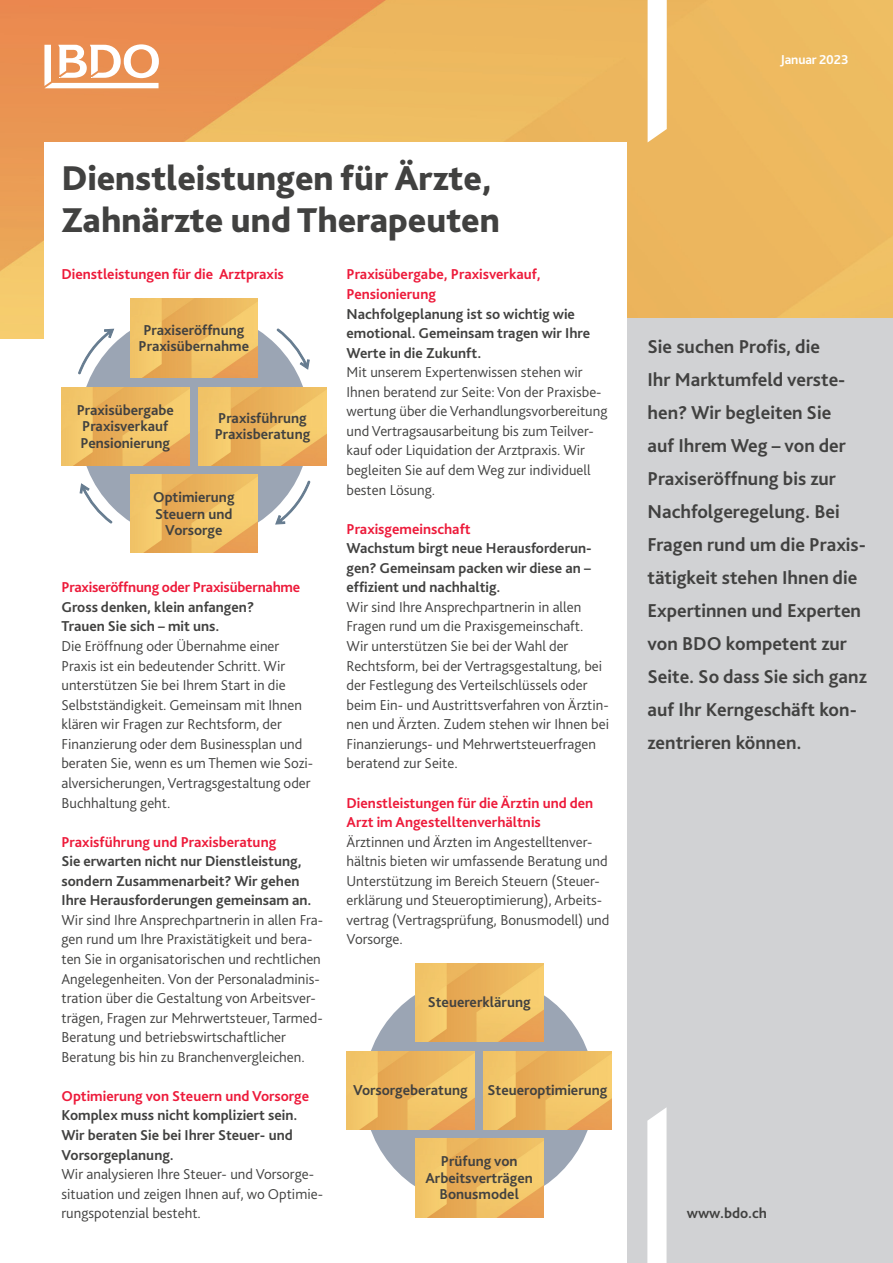
<style>
.page{position:relative;width:893px;height:1263px;background:#fff}
.page>*{position:absolute;margin:0;border:0;box-sizing:border-box;transform-origin:0 0}
.t1{font:800 36px/42px "Bliss Pro";color:#414140}
.t2{font:700 19.5px/33px "Bliss Pro";color:#414140}
.t3{font:300 15px/19.5px "Bliss Pro";color:#414140}
.t4{font:700 15px/19.5px "Bliss Pro";color:#414140}
.t5{font:700 15px/19.5px "Bliss Pro";color:#ed1a3a}
.t6{font:700 13.5px "Bliss Pro";letter-spacing:-.01em;color:#fff}
</style>
<div class="page">
<img style="left:0;top:0;width:892px;height:338px">
<div style="left:610px;top:319px;width:282px;height:944px;background:#d1d2d4"></div>
<div style="left:44px;top:143px;width:583px;height:1120px;background:#fff"></div>
<svg style="left:647px;top:0;width:19px;height:142px"></svg>
<svg style="left:44px;top:44px;width:115px;height:44px"></svg>
<svg style="left:647px;top:1108px;width:19px;height:155px;background:#fcfcfc"></svg>
<svg style="left:78px;top:330px;width:232px;height:193px;background:#acb0b6"></svg>
<svg style="left:78px;top:328px;width:37px;height:47px"></svg>
<svg style="left:276px;top:328px;width:34px;height:43px"></svg>
<svg style="left:274px;top:480px;width:37px;height:45px"></svg>
<svg style="left:79px;top:482px;width:34px;height:42px"></svg>
<img style="left:130px;top:299px;width:128px;height:78px">
<img style="left:61px;top:387px;width:128px;height:78px">
<img style="left:199px;top:387px;width:127px;height:78px">
<img style="left:130px;top:475px;width:128px;height:78px">
<div style="left:364px;top:975px;width:230px;height:231px;background:#9ba5b4;border-radius:50%"></div>
<img style="left:415px;top:963px;width:128px;height:79px">
<img style="left:346px;top:1051px;width:128px;height:79px">
<img style="left:483px;top:1051px;width:128px;height:79px">
<img style="left:415px;top:1139px;width:128px;height:78px">
<h1 class="t1" style="left:61px;top:160px;width:440px">Dienstleistungen für Ärzte,<br>Zahnärzte und Therapeuten</h1>
<p class="t5" style="left:61px;top:266px;width:224px">Dienstleistungen für die Arztpraxis</p>
<p class="t4" style="left:139px;top:323px;width:112px;line-height:16.5px;text-align:center">Praxiseröffnung<br>Praxisübernahme</p>
<p class="t4" style="left:77px;top:403px;width:99px;line-height:16.5px">Praxisübergabe<br>Praxisverkauf<br>Pensionierung</p>
<p class="t4" style="left:215px;top:411px;width:97px;line-height:16.5px">Praxisführung<br>Praxisberatung</p>
<p class="t4" style="left:153px;top:490px;width:83px;line-height:16.5px;text-align:center">Optimierung<br>Steuern und<br>Vorsorge</p>
<p class="t5" style="left:61px;top:579px;width:240px">Praxiseröffnung oder Praxisübernahme</p>
<p class="t4" style="left:61px;top:599px;width:194px">Gross denken, klein anfangen?<br>Trauen Sie sich – mit uns.</p>
<p class="t3" style="left:61px;top:638px;width:253px">Die Eröffnung oder Übernahme einer Praxis ist ein bedeutender Schritt. Wir unterstützen Sie bei Ihrem Start in die Selbstständigkeit. Gemeinsam mit Ihnen klären wir Fragen zur Rechtsform, der Finanzierung oder dem Businessplan und beraten Sie, wenn es um Themen wie Sozi&shy;alversicherungen, Vertragsgestaltung oder Buchhaltung geht.</p>
<p class="t5" style="left:61px;top:833px;width:216px">Praxisführung und Praxisberatung</p>
<p class="t4" style="left:61px;top:853px;width:251px">Sie erwarten nicht nur Dienstleistung, sondern Zusammenarbeit? Wir gehen<br>Ihre Herausforderungen gemeinsam an.</p>
<p class="t3" style="left:61px;top:912px;width:263px">Wir sind Ihre Ansprechpartnerin in allen Fra&shy;gen rund um Ihre Praxistätigkeit und bera&shy;ten Sie in organisatorischen und rechtlichen Angelegenheiten. Von der Personaladminis&shy;tration über die Gestaltung von Arbeitsver&shy;trägen, Fragen zur Mehrwertsteuer, Tarmed-Beratung und betriebswirtschaftlicher Beratung bis hin zu Branchenvergleichen.</p>
<p class="t5" style="left:61px;top:1088px;width:249px">Optimierung von Steuern und Vorsorge</p>
<p class="t4" style="left:61px;top:1107px;width:237px">Komplex muss nicht kompliziert sein.<br>Wir beraten Sie bei Ihrer Steuer- und<br>Vorsorgeplanung.</p>
<p class="t3" style="left:61px;top:1166px;width:263px">Wir analysieren Ihre Steuer- und Vorsorge&shy;situation und zeigen Ihnen auf, wo Optimie&shy;rungspotenzial besteht.</p>
<p class="t5" style="left:346px;top:266px;width:196px">Praxisübergabe, Praxisverkauf,<br>Pensionierung</p>
<p class="t4" style="left:346px;top:305px;width:245px">Nachfolgeplanung ist so wichtig wie emotional. Gemeinsam tragen wir Ihre<br>Werte in die Zukunft.</p>
<p class="t3" style="left:346px;top:364px;width:262px">Mit unserem Expertenwissen stehen wir Ihnen beratend zur Seite: Von der Praxisbe&shy;wertung über die Verhandlungsvorbereitung und Vertragsausarbeitung bis zum Teilver&shy;kauf oder Liquidation der Arztpraxis. Wir begleiten Sie auf dem Weg zur individuell besten Lösung.</p>
<p class="t5" style="left:346px;top:520px;width:126px">Praxisgemeinschaft</p>
<p class="t4" style="left:346px;top:540px;width:247px;text-align:justify">Wachstum birgt neue Herausforderun&shy;gen? Gemeinsam packen wir diese an – effizient und nachhaltig.</p>
<p class="t3" style="left:346px;top:599px;width:264px">Wir sind Ihre Ansprechpartnerin in allen Fragen rund um die Praxisgemeinschaft.<br>Wir unterstützen Sie bei der Wahl der Rechtsform, bei der Vertragsgestaltung, bei der Festlegung des Verteilschlüssels oder beim Ein- und Austrittsverfahren von Ärztin&shy;nen und Ärzten. Zudem stehen wir Ihnen bei Finanzierungs- und Mehrwertsteuerfragen beratend zur Seite.</p>
<p class="t5" style="left:346px;top:794px;width:248px">Dienstleistungen für die Ärztin und den<br>Arzt im Angestelltenverhältnis</p>
<p class="t3" style="left:346px;top:833px;width:264px">Ärztinnen und Ärzten im Angestelltenver&shy;hältnis bieten wir umfassende Beratung und Unterstützung im Bereich Steuern (Steuer&shy;erklärung und Steueroptimierung), Arbeits&shy;vertrag (Vertragsprüfung, Bonusmodell) und Vorsorge.</p>
<p class="t4" style="left:428px;top:994px;width:104px">Steuererklärung</p>
<p class="t4" style="left:353px;top:1082px;width:116px">Vorsorgeberatung</p>
<p class="t4" style="left:487px;top:1082px;width:121px">Steueroptimierung</p>
<p class="t4" style="left:425px;top:1155px;width:109px;line-height:16.5px;text-align:center">Prüfung von<br>Arbeitsverträgen<br>Bonusmodel</p>
<p class="t6" style="left:780px;top:55px;width:70px">Januar 2023</p>
<p class="t2" style="left:647px;top:332px;width:221px">Sie suchen Profis, die<br>Ihr Marktumfeld verste&shy;hen? Wir begleiten Sie<br>auf Ihrem Weg – von der<br>Praxiseröffnung bis zur<br>Nachfolgeregelung. Bei<br>Fragen rund um die Praxis&shy;tätigkeit stehen Ihnen die<br>Expertinnen und Experten von BDO kompetent zur<br>Seite. So dass Sie sich ganz auf Ihr Kerngeschäft kon&shy;zentrieren können.</p>
<p class="t4" style="left:686px;top:1205px;width:82px">www.bdo.ch</p>
</div>
